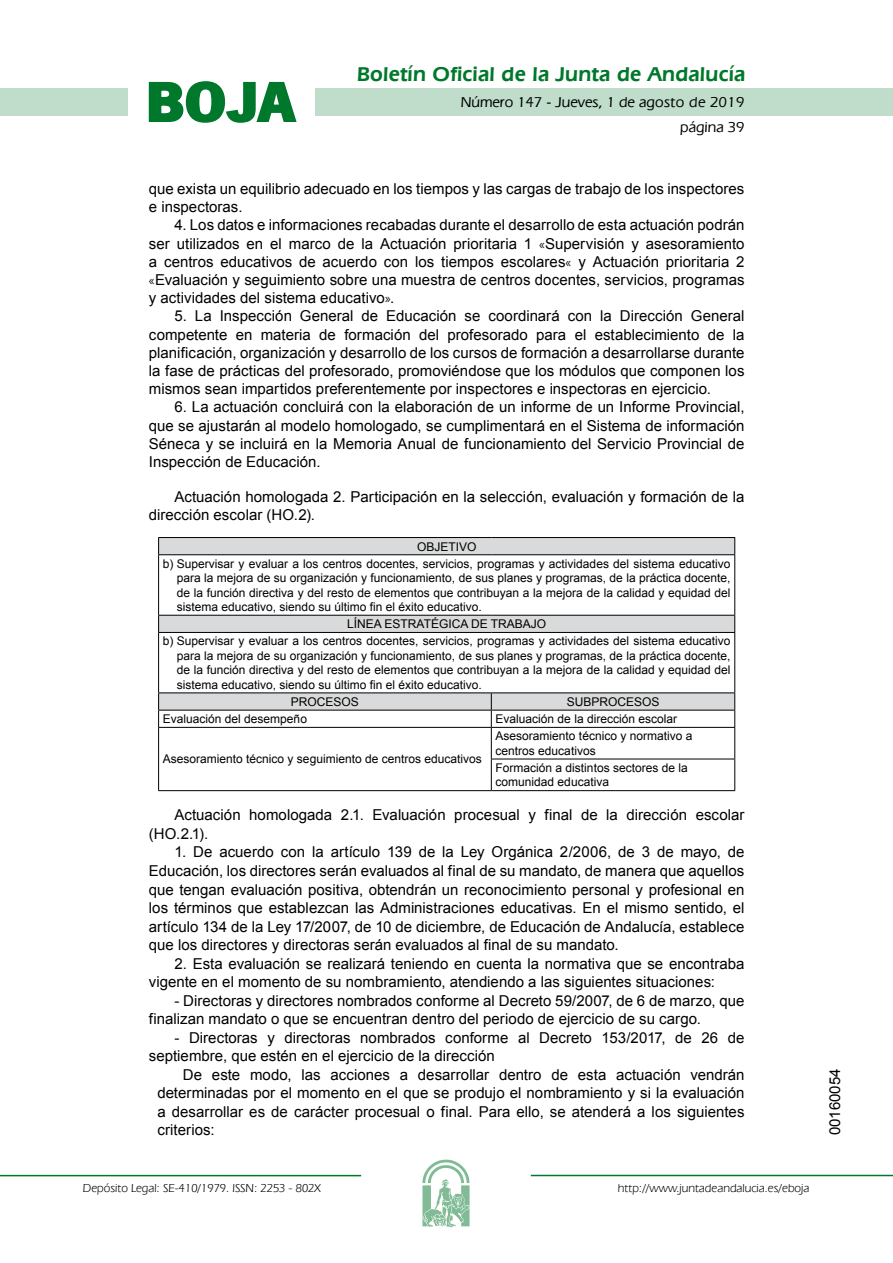
<style>
.page{position:relative;width:893px;height:1263px;background:#fff}
.page>*{position:absolute;margin:0;border:0;box-sizing:border-box;transform-origin:0 0}
.t1{font:700 57.75px "News Got T";color:#00782c;scale:1.14 1}
.t2{font:600 21px "Eras IT Cby BT";letter-spacing:.01em;color:#00782c}
.t3{font:15px/18.1px "Arial";color:#000}
.t4{font:500 15px/24.5px "Eras IT Cby BT";color:#000;text-align:right}
.t5{font:12px/14.4px "Arial";color:#000;text-align:center}
.t6{font:12px "Eras IT Cby BT";color:#000}
.s1{font-family:"News Got T"}
</style>
<div class="page">
<div style="left:315px;top:88px;width:577px;height:28px;background:#bfddca"></div>
<div style="left:0;top:88px;width:128px;height:28px;background:#bfddca"></div>
<hr style="left:0;top:1175px;width:361px;height:1px;background:#00782c">
<svg style="left:422px;top:1159px;width:47px;height:68px"></svg>
<hr style="left:531px;top:1175px;width:361px;height:1px;background:#00782c">
<svg style="left:148px;top:81px;width:149px;height:42px"></svg>
<svg style="left:159px;top:538px;width:575px;height:172px"></svg>
<hr style="left:158px;top:537px;width:333px;height:1px;background:#000">
<svg style="left:158px;top:538px;width:1px;height:16px"></svg>
<hr style="left:491px;top:537px;width:244px;height:1px;background:#000">
<svg style="left:734px;top:538px;width:1px;height:16px"></svg>
<hr style="left:158px;top:554px;width:333px;height:1px;background:#000">
<hr style="left:158px;top:555px;width:1px;height:60px;background:#000">
<hr style="left:491px;top:554px;width:244px;height:1px;background:#000">
<hr style="left:734px;top:555px;width:1px;height:60px;background:#000">
<hr style="left:158px;top:615px;width:333px;height:1px;background:#000">
<svg style="left:158px;top:616px;width:1px;height:16px"></svg>
<hr style="left:491px;top:615px;width:244px;height:1px;background:#000">
<svg style="left:734px;top:616px;width:1px;height:16px"></svg>
<hr style="left:158px;top:632px;width:333px;height:1px;background:#000">
<hr style="left:158px;top:633px;width:1px;height:60px;background:#000">
<hr style="left:491px;top:632px;width:244px;height:1px;background:#000">
<hr style="left:734px;top:633px;width:1px;height:60px;background:#000">
<hr style="left:158px;top:693px;width:333px;height:1px;background:#000">
<hr style="left:491px;top:693px;width:244px;height:1px;background:#000">
<hr style="left:158px;top:710px;width:333px;height:1px;background:#000">
<svg style="left:158px;top:693px;width:1px;height:34px"></svg>
<hr style="left:491px;top:710px;width:244px;height:1px;background:#000">
<svg style="left:491px;top:693px;width:1px;height:34px"></svg>
<svg style="left:734px;top:693px;width:1px;height:34px"></svg>
<hr style="left:158px;top:727px;width:333px;height:1px;background:#000">
<hr style="left:158px;top:728px;width:1px;height:31px;background:#000">
<hr style="left:491px;top:727px;width:244px;height:1px;background:#000">
<hr style="left:491px;top:728px;width:1px;height:31px;background:#000">
<hr style="left:734px;top:728px;width:1px;height:31px;background:#000">
<hr style="left:158px;top:759px;width:1px;height:31px;background:#000">
<hr style="left:491px;top:759px;width:244px;height:1px;background:#000">
<hr style="left:491px;top:759px;width:1px;height:31px;background:#000">
<hr style="left:734px;top:759px;width:1px;height:31px;background:#000">
<hr style="left:158px;top:790px;width:333px;height:1px;background:#000">
<hr style="left:491px;top:790px;width:244px;height:1px;background:#000">
<h1 class="t1" style="left:145px;top:68px;width:133px">BOJA</h1>
<h2 class="t2" style="left:357px;top:62px;width:390px">Boletín Oficial de la Junta de Andalucía</h2>
<p class="t4" style="left:461px;top:90px;width:285px">Número 147 - Jueves, 1 de agosto de 2019 página 39</p>
<p class="t3" style="left:149px;top:180px;width:597px">que exista un equilibrio adecuado en los tiempos y las cargas de trabajo de los inspectores e inspectoras.</p>
<p class="t3" style="left:149px;top:216px;width:597px;text-align:justify;text-indent:26px">4. Los datos e informaciones recabadas durante el desarrollo de esta actuación podrán ser utilizados en el marco de la Actuación prioritaria 1 <span class="s1">«</span>Supervisión y asesoramiento a centros educativos de acuerdo con los tiempos escolares<span class="s1">«</span> y Actuación prioritaria 2 <span class="s1">«</span>Evaluación y seguimiento sobre una muestra de centros docentes, servicios, programas y actividades del sistema educativo<span class="s1">»</span>.</p>
<p class="t3" style="left:149px;top:307px;width:597px;text-align:justify;text-indent:26px">5. La Inspección General de Educación se coordinará con la Dirección General competente en materia de formación del profesorado para el establecimiento de la planificación, organización y desarrollo de los cursos de formación a desarrollarse durante la fase de prácticas del profesorado, promoviéndose que los módulos que componen los mismos sean impartidos preferentemente por inspectores e inspectoras en ejercicio.</p>
<p class="t3" style="left:149px;top:398px;width:597px;text-align:justify;text-indent:26px">6. La actuación concluirá con la elaboración de un informe de un Informe Provincial, que se ajustarán al modelo homologado, se cumplimentará en el Sistema de información Séneca y se incluirá en la Memoria Anual de funcionamiento del Servicio Provincial de Inspección de Educación.</p>
<p class="t3" style="left:149px;top:488px;width:597px;text-indent:26px">Actuación homologada 2. Participación en la selección, evaluación y formación de la dirección escolar (HO.2).</p>
<p class="t5" style="left:163px;top:538px;width:569px;line-height:17.2px">OBJETIVO<br>b) Supervisar y evaluar a los centros docentes, servicios, programas y actividades del sistema educativo</p>
<p class="t5" style="left:177px;top:571px;width:555px;text-align:justify">para la mejora de su organización y funcionamiento, de sus planes y programas, de la práctica docente, de la función directiva y del resto de elementos que contribuyan a la mejora de la calidad y equidad del sistema educativo, siendo su último fin el éxito educativo.</p>
<p class="t5" style="left:163px;top:615px;width:569px;line-height:17.2px">LÍNEA ESTRATÉGICA DE TRABAJO<br>b) Supervisar y evaluar a los centros docentes, servicios, programas y actividades del sistema educativo</p>
<p class="t5" style="left:177px;top:649px;width:555px;text-align:justify">para la mejora de su organización y funcionamiento, de sus planes y programas, de la práctica docente, de la función directiva y del resto de elementos que contribuyan a la mejora de la calidad y equidad del sistema educativo, siendo su último fin el éxito educativo.</p>
<p class="t5" style="left:291px;top:695px;width:70px">PROCESOS</p>
<p class="t5" style="left:566px;top:695px;width:94px">SUBPROCESOS</p>
<p class="t5" style="left:163px;top:712px;width:146px">Evaluación del desempeño</p>
<p class="t5" style="left:495px;top:712px;width:183px">Evaluación de la dirección escolar</p>
<p class="t5" style="left:163px;top:752px;width:320px">Asesoramiento técnico y seguimiento de centros educativos</p>
<p class="t5" style="left:495px;top:729px;width:198px;text-align:left">Asesoramiento técnico y normativo a centros educativos</p>
<p class="t5" style="left:495px;top:761px;width:194px;text-align:left">Formación a distintos sectores de la comunidad educativa</p>
<p class="t3" style="left:149px;top:806px;width:597px;line-height:18.6px;text-indent:26px">Actuación homologada 2.1. Evaluación procesual y final de la dirección escolar (HO.2.1).</p>
<p class="t3" style="left:149px;top:843px;width:597px;line-height:18.6px;text-align:justify;text-indent:26px">1. De acuerdo con la artículo 139 de la Ley Orgánica 2/2006, de 3 de mayo, de Educación, los directores serán evaluados al final de su mandato, de manera que aquellos que tengan evaluación positiva, obtendrán un reconocimiento personal y profesional en los términos que establezcan las Administraciones educativas. En el mismo sentido, el artículo 134 de la Ley 17/2007, de 10 de diciembre, de Educación de Andalucía, establece que los directores y directoras serán evaluados al final de su mandato.</p>
<p class="t3" style="left:149px;top:954px;width:597px;line-height:18.6px;text-indent:26px">2. Esta evaluación se realizará teniendo en cuenta la normativa que se encontraba vigente en el momento de su nombramiento, atendiendo a las siguientes situaciones:</p>
<p class="t3" style="left:149px;top:991px;width:597px;line-height:18.6px;text-indent:26px">- Directoras y directores nombrados conforme al Decreto 59/2007, de 6 de marzo, que finalizan mandato o que se encuentran dentro del periodo de ejercicio de su cargo.</p>
<p class="t3" style="left:149px;top:1028px;width:597px;line-height:18.6px;text-indent:26px">- Directoras y directoras nombrados conforme al Decreto 153/2017, de 26 de septiembre, que estén en el ejercicio de la dirección</p>
<p class="t3" style="left:157px;top:1065px;width:588px;line-height:18.6px;text-align:justify;text-indent:26px">De este modo, las acciones a desarrollar dentro de esta actuación vendrán determinadas por el momento en el que se produjo el nombramiento y si la evaluación a desarrollar es de carácter procesual o final. Para ello, se atenderá a los siguientes criterios:</p>
<p class="t3" style="left:826px;top:1135px;width:68px;rotate:-90deg">00160054</p>
<p class="t6" style="left:83px;top:1181px;width:239px">Depósito Legal: SE-410/1979. ISSN: 2253 - 802X</p>
<p class="t6" style="left:618px;top:1181px;width:193px">http://www.juntadeandalucia.es/eboja</p>
</div>
